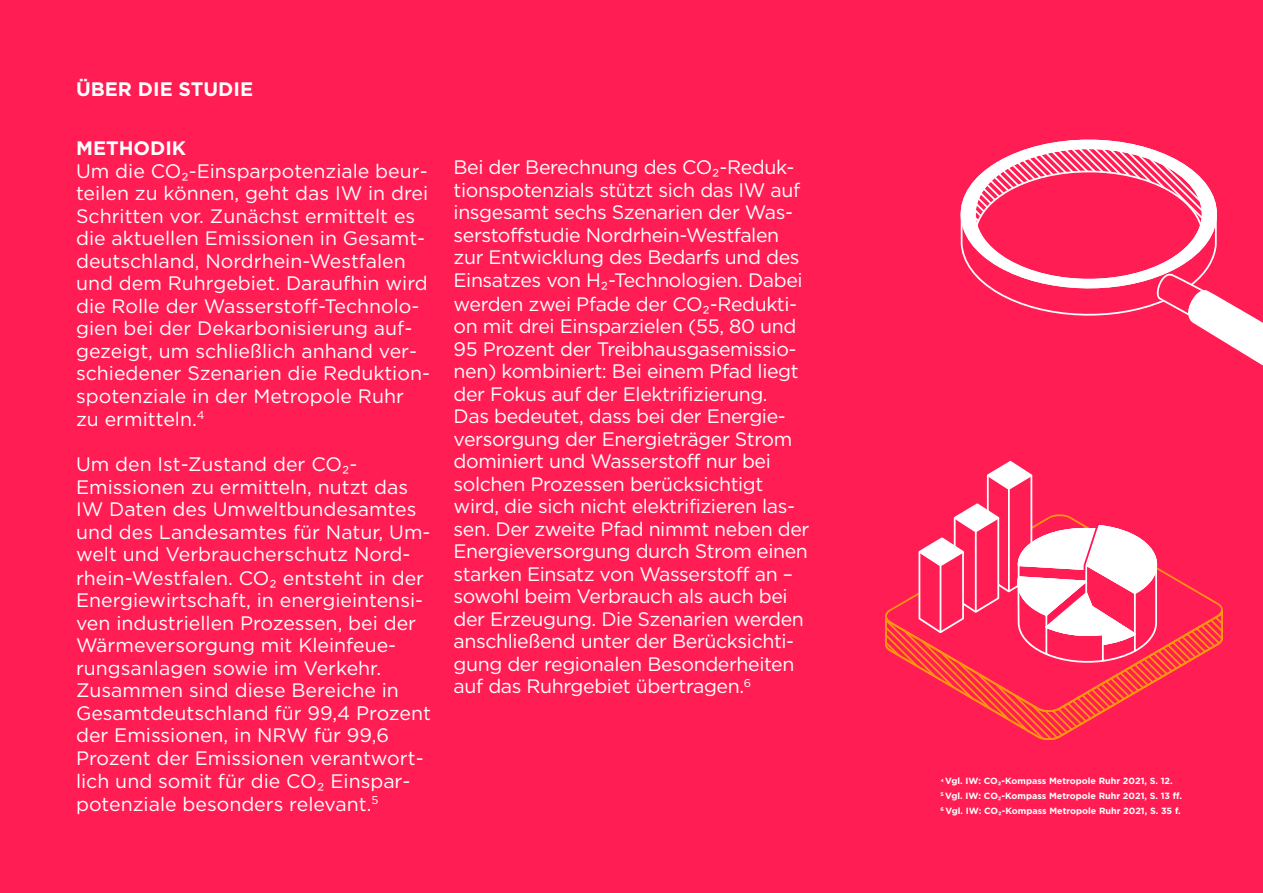
<style>
.page{position:relative;width:1263px;height:893px;background:#ff1d53}
.page>*{position:absolute;margin:0;border:0;box-sizing:border-box;transform-origin:0 0}
.t1{font:19.5px/22.6px "Gotham";color:#fff}
.t2{font:19.5px/22.6px "Gotham";letter-spacing:-.02em;color:#fff}
.t3{font:700 19.5px "Gotham";color:#fff}
.t4{font:700 9px/15px "Gotham";color:#fff}
</style>
<div class="page">
<svg style="left:997px;top:714px;width:103px;height:26px"></svg>
<svg style="left:885px;top:594px;width:299px;height:120px"></svg>
<svg style="left:916px;top:139px;width:347px;height:526px"></svg>
<p class="t3" style="left:76px;top:76px;width:178px">ÜBER DIE STUDIE</p>
<p class="t3" style="left:76px;top:135px;width:112px">METHODIK</p>
<p class="t1" style="left:76px;top:159px;width:355px">Um die CO₂-Einsparpotenziale beur&shy;teilen zu können, geht das IW in drei Schritten vor. Zunächst ermittelt es die aktuellen Emissionen in Gesamt&shy;deutschland, Nordrhein-Westfalen und dem Ruhrgebiet. Daraufhin wird die Rolle der Wasserstoff-Technolo&shy;gien bei der Dekarbonisierung auf&shy;gezeigt, um schließlich anhand ver&shy;schiedener Szenarien die Reduktion&shy;spotenziale in der Metropole Ruhr zu ermitteln.<sup>4</sup></p>
<p class="t1" style="left:76px;top:453px;width:356px">Um den Ist-Zustand der CO₂- Emissionen zu ermitteln, nutzt das IW Daten des Umweltbundesamtes und des Landesamtes für Natur, Um&shy;welt und Verbraucherschutz Nord&shy;rhein-Westfalen. CO₂ entsteht in der Energiewirtschaft, in energieintensi&shy;ven industriellen Prozessen, bei der Wärmeversorgung mit Kleinfeue&shy;rungsanlagen sowie im Verkehr.<br>Zusammen sind diese Bereiche in Gesamtdeutschland für 99,4 Prozent der Emissionen, in NRW für 99,6<br>Prozent der Emissionen verantwort&shy;lich und somit für die CO₂ Einspar&shy;potenziale besonders relevant.<sup>5</sup></p>
<p class="t2" style="left:454px;top:155px;width:357px">Bei der Berechnung des CO₂-Reduk&shy;tionspotenzials stützt sich das IW auf insgesamt sechs Szenarien der Was&shy;serstoffstudie Nordrhein-Westfalen zur Entwicklung des Bedarfs und des Einsatzes von H₂-Technologien. Dabei werden zwei Pfade der CO₂-Redukti&shy;on mit drei Einsparzielen (55, 80 und 95 Prozent der Treibhausgasemissio&shy;nen) kombiniert: Bei einem Pfad liegt der Fokus auf der Elektrifizierung.<br>Das bedeutet, dass bei der Energie&shy;versorgung der Energieträger Strom dominiert und Wasserstoff nur bei solchen Prozessen berücksichtigt wird, die sich nicht elektrifizieren las&shy;sen. Der zweite Pfad nimmt neben der Energieversorgung durch Strom einen starken Einsatz von Wasserstoff an – sowohl beim Verbrauch als auch bei der Erzeugung. Die Szenarien werden anschließend unter der Berücksichti&shy;gung der regionalen Besonderheiten auf das Ruhrgebiet übertragen.<sup>6</sup></p>
<p class="t4" style="left:940px;top:773px;width:243px"><sup>4</sup> Vgl. IW: CO₂-Kompass Metropole Ruhr 2021, S. 12.<br><sup>5</sup> Vgl. IW: CO₂-Kompass Metropole Ruhr 2021, S. 13 ff.<br><sup>6</sup> Vgl. IW: CO₂-Kompass Metropole Ruhr 2021, S. 35 f.</p>
</div>
